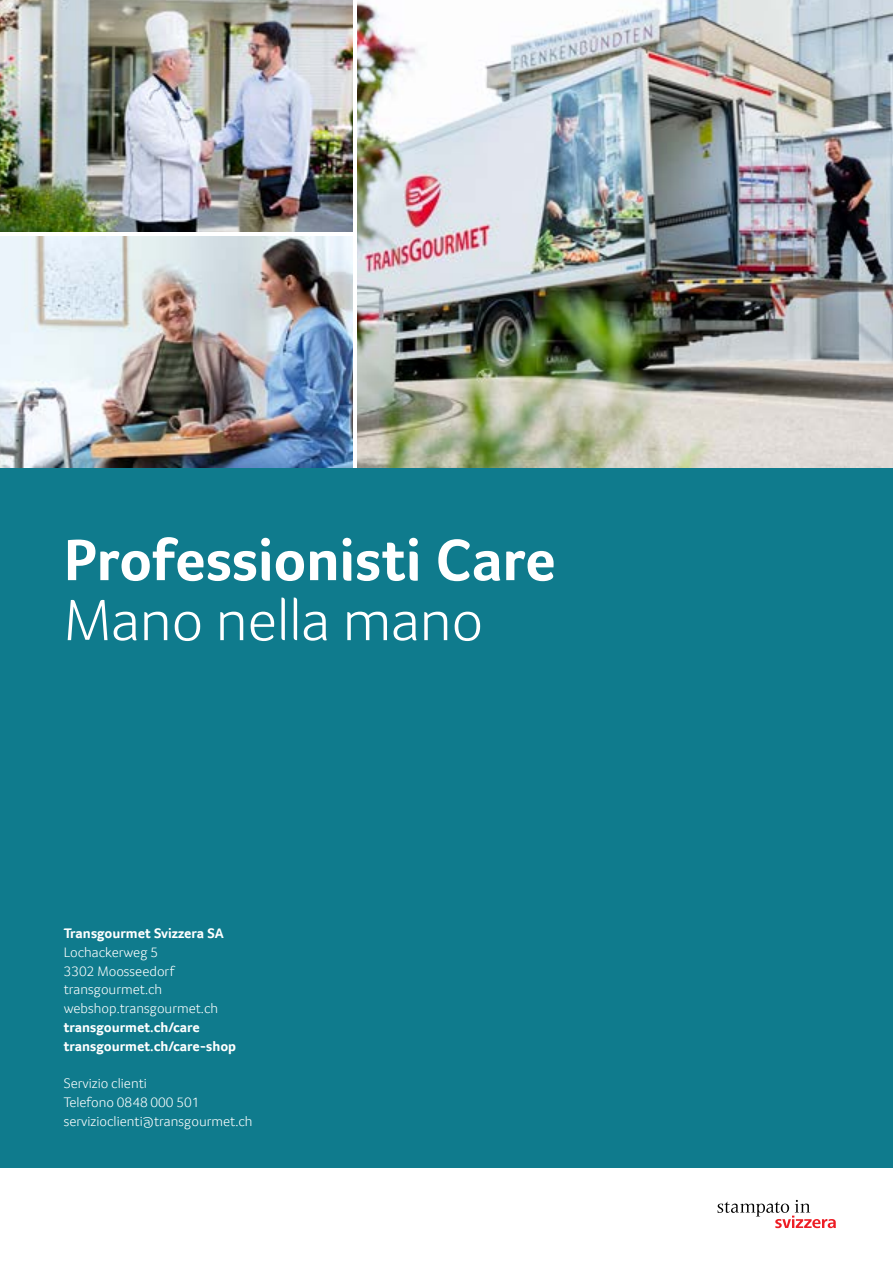
<style>
.page{position:relative;width:893px;height:1263px;background:#fff}
.page>*{position:absolute;margin:0;border:0;box-sizing:border-box;transform-origin:0 0}
.SAB_Rubriktitel_GRAU_32_34{font:700 60px "Transgourmet";letter-spacing:-.005em;color:#fff}
.SAB_Rubriktitel_GRAU_32_34-2{font:300 60px "Transgourmet";letter-spacing:-.01em;color:#fff}
.t1{font:300 14.25px "Transgourmet";color:#fff}
.t2{font:700 14.25px "Transgourmet";color:#fff}
</style>
<div class="page">
<img style="left:357px;top:0;width:536px;height:468px">
<img style="left:0;top:0;width:353px;height:232px">
<img style="left:0;top:236px;width:353px;height:232px">
<div style="left:0;top:468px;width:893px;height:700px;background:#0f7b8d"></div>
<svg style="left:717px;top:1200px;width:119px;height:28px"></svg>
<p class="SAB_Rubriktitel_GRAU_32_34" style="left:64px;top:524px;width:493px">Professionisti Care</p>
<p class="SAB_Rubriktitel_GRAU_32_34-2" style="left:64px;top:585px;width:421px">Mano nella mano</p>
<p class="t2" style="left:64px;top:925px;width:161px">Transgourmet Svizzera SA</p>
<p class="t1" style="left:64px;top:944px;width:96px">Lochackerweg 5</p>
<p class="t1" style="left:64px;top:962px;width:112px">3302 Moosseedorf</p>
<p class="t1" style="left:64px;top:981px;width:100px">transgourmet.ch</p>
<p class="t1" style="left:64px;top:1000px;width:156px">webshop.transgourmet.ch</p>
<p class="t2" style="left:64px;top:1019px;width:137px">transgourmet.ch/care</p>
<p class="t2" style="left:64px;top:1037px;width:174px">transgourmet.ch/care-shop</p>
<p class="t1" style="left:64px;top:1075px;width:85px">Servizio clienti</p>
<p class="t1" style="left:64px;top:1094px;width:137px">Telefono 0848 000 501</p>
<p class="t1" style="left:64px;top:1112px;width:190px">servizioclienti@transgourmet.ch</p>
</div>
